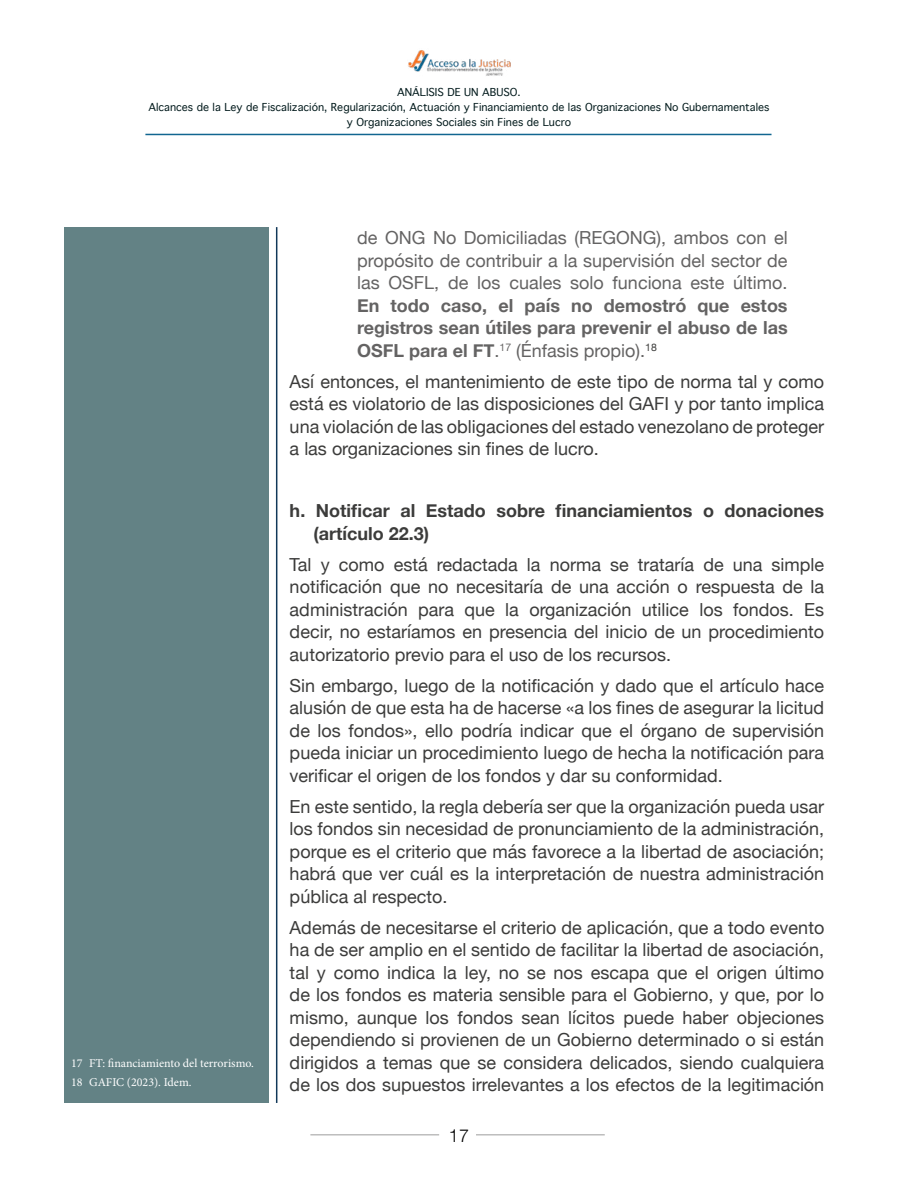
<style>
.page{position:relative;width:918px;height:1188px;background:#fff}
.page>*{position:absolute;margin:0;border:0;box-sizing:border-box;transform-origin:0 0}
.t1{font:18px/22.5px "Helvetica Neue";color:#3c3c3b;text-align:justify}
.t2{font:18px/22.5px "Helvetica Neue";color:#646363;text-align:justify}
.t3{font:700 18px/22.5px "Helvetica Neue";color:#646363;text-align:justify}
.t4{font:700 18px/22.5px "Helvetica Neue";color:#3c3c3b}
.t5{font:300 18px "Helvetica Neue";color:#000}
.t6{font:12px/18.6px "Minion Pro";color:#fff}
.t7{font:10.5px/15px "Thonburi";color:#031b1d;text-align:center}
.s1{font-weight:400}
</style>
<div class="page">
<hr style="left:310px;top:1134px;width:129px;height:1px;background:#9d9d9c">
<hr style="left:476px;top:1134px;width:129px;height:1px;background:#9d9d9c">
<img style="left:408px;top:50px;width:103px;height:26px">
<hr style="left:145px;top:134px;width:627px;height:1px;background:#116690">
<hr style="left:276px;top:227px;width:1px;height:876px;background:#123859">
<div style="left:64px;top:227px;width:205px;height:876px;background:#638285"></div>
<p class="t7" style="left:148px;top:85px;width:623px">ANÁLISIS DE UN ABUSO.<br>Alcances de la Ley de Fiscalización, Regularización, Actuación y Financiamiento de las Organizaciones No Gubernamentales y Organizaciones Sociales sin Fines de Lucro</p>
<p class="t6" style="left:71px;top:1054px;width:184px">17 FT: financiamiento del terrorismo.<br>18 GAFIC (2023). Idem.</p>
<p class="t2" style="left:357px;top:228px;width:432px">de ONG No Domiciliadas (REGONG), ambos con el propósito de contribuir a la supervisión del sector de las OSFL, de los cuales solo funciona este último.</p>
<p class="t3" style="left:357px;top:295px;width:432px">En todo caso, el país no demostró que estos registros sean útiles para prevenir el abuso de las OSFL para el FT<span class="s1">.</span><sup>17</sup> <span class="s1">(Énfasis propio).</span><sup>18</sup></p>
<p class="t1" style="left:290px;top:371px;width:536px">Así entonces, el mantenimiento de este tipo de norma tal y como está es violatorio de las disposiciones del GAFI y por tanto implica una violación de las obligaciones del estado venezolano de proteger a las organizaciones sin fines de lucro.</p>
<p class="t4" style="left:314px;top:500px;width:512px;text-indent:-24px">h. Notificar al Estado sobre financiamientos o donaciones (artículo 22.3)</p>
<p class="t1" style="left:290px;top:554px;width:536px">Tal y como está redactada la norma se trataría de una simple notificación que no necesitaría de una acción o respuesta de la administración para que la organización utilice los fondos. Es decir, no estaríamos en presencia del inicio de un procedimiento autorizatorio previo para el uso de los recursos.</p>
<p class="t1" style="left:290px;top:675px;width:536px">Sin embargo, luego de la notificación y dado que el artículo hace alusión de que esta ha de hacerse «a los fines de asegurar la licitud de los fondos», ello podría indicar que el órgano de supervisión pueda iniciar un procedimiento luego de hecha la notificación para verificar el origen de los fondos y dar su conformidad.</p>
<p class="t1" style="left:290px;top:796px;width:536px">En este sentido, la regla debería ser que la organización pueda usar los fondos sin necesidad de pronunciamiento de la administración, porque es el criterio que más favorece a la libertad de asociación; habrá que ver cuál es la interpretación de nuestra administración pública al respecto.</p>
<p class="t1" style="left:290px;top:917px;width:536px">Además de necesitarse el criterio de aplicación, que a todo evento ha de ser amplio en el sentido de facilitar la libertad de asociación, tal y como indica la ley, no se nos escapa que el origen último de los fondos es materia sensible para el Gobierno, y que, por lo mismo, aunque los fondos sean lícitos puede haber objeciones dependiendo si provienen de un Gobierno determinado o si están dirigidos a temas que se considera delicados, siendo cualquiera de los dos supuestos irrelevantes a los efectos de la legitimación</p>
<p class="t5" style="left:449px;top:1121px;width:22px">17</p>
</div>
